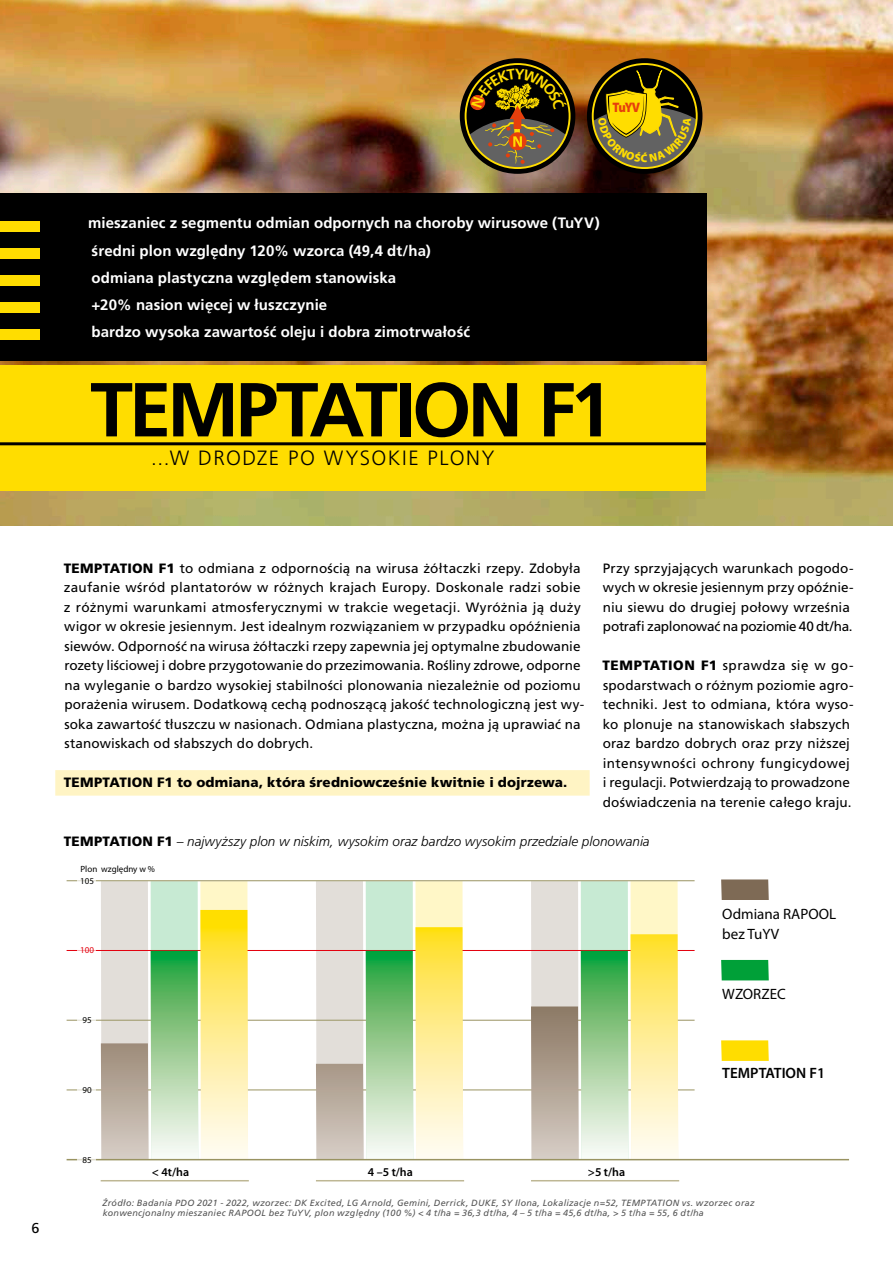
<style>
.page{position:relative;width:893px;height:1263px;background:#fff}
.page>*{position:absolute;margin:0;border:0;box-sizing:border-box;transform-origin:0 0}
.t1{font:700 76.35px "Frutiger LT Pro";letter-spacing:-.05em;color:#000}
.t2{font:300 20.7px "Frutiger LT Pro";letter-spacing:.07em;color:#000}
.t3{font:700 15px "Frutiger LT Pro";letter-spacing:.005em;color:#fff}
.t4{font:15px/19.5px "Myriad Pro";color:#000}
.t5{font:600 15px "Myriad Pro";color:#000}
.t6{font:15px "Zapf Dingbats ITC";color:#fd0;scale:5 1}
.t7{font:14.25px "Frutiger LT Pro";color:#000}
.t8{font:900 13.8px "Myriad Pro";color:#e63f0c;scale:.91 1}
.t9{font:13.5px/19.5px "Frutiger LT Pro";letter-spacing:.01em;color:#000}
.t10{font:italic 300 13.5px "Frutiger LT Pro";letter-spacing:.005em;color:#000}
.t11{font:900 13.5px "Frutiger LT Pro";letter-spacing:.01em;color:#000}
.t12{font:600 12px "Myriad Pro";color:#000}
.t13{font:italic 9px/10.8px "Frutiger LT Pro";letter-spacing:.03em;color:#555}
.t14{font:9px "Myriad Pro";color:#000}
.t15{font:9px "Myriad Pro";color:#e3000e}
.s1{font-weight:900}
.s2{font-weight:900;font-style:normal}
</style>
<div class="page">
<img style="left:0;top:0;width:893px;height:526px">
<div style="left:55px;top:770px;width:535px;height:26px;background:#fff4c4"></div>
<div style="left:0;top:365px;width:706px;height:126px;background:#fd0"></div>
<div style="left:0;top:193px;width:707px;height:168px;background:#000"></div>
<hr style="left:0;top:442px;width:706px;height:3px;background:#000">
<hr style="left:67px;top:880px;width:628px;height:1px;background:#999361">
<hr style="left:67px;top:950px;width:628px;height:1px;background:#e3000e">
<hr style="left:67px;top:1020px;width:628px;height:1px;background:#999361">
<hr style="left:67px;top:1089px;width:628px;height:1px;background:#999361">
<hr style="left:101px;top:1180px;width:148px;height:1px;background:#beb794">
<hr style="left:316px;top:1180px;width:148px;height:1px;background:#beb794">
<hr style="left:531px;top:1180px;width:148px;height:1px;background:#beb794">
<svg style="left:101px;top:881px;width:147px;height:278px;background:#d2daaa"></svg>
<svg style="left:721px;top:879px;width:48px;height:21px"></svg>
<svg style="left:721px;top:960px;width:48px;height:20px"></svg>
<svg style="left:721px;top:1040px;width:48px;height:21px"></svg>
<svg style="left:316px;top:881px;width:147px;height:278px;background:#d4dcb0"></svg>
<svg style="left:531px;top:881px;width:147px;height:278px;background:#cfd6ab"></svg>
<hr style="left:67px;top:1159px;width:782px;height:1px;background:#999361">
<div style="left:77px;top:859px;width:18px;height:323px;background:#fff"></div>
<svg style="left:587px;top:56px;width:115px;height:118px;background:#705c1f"></svg>
<svg style="left:460px;top:58px;width:115px;height:116px;background:#614b22"></svg>
<p class="t8" style="left:612px;top:98px;width:32px">TuYV</p>
<p class="t6" style="left:-15px;top:219px;width:13px">■</p>
<p class="t3" style="left:88px;top:214px;width:513px">mieszaniec z segmentu odmian odpornych na choroby wirusowe (TuYV)</p>
<p class="t6" style="left:-15px;top:246px;width:13px">■</p>
<p class="t3" style="left:92px;top:241px;width:341px">średni plon względny 120% wzorca (49,4 dt/ha)</p>
<p class="t6" style="left:-15px;top:274px;width:13px">■</p>
<p class="t3" style="left:92px;top:269px;width:306px">odmiana plastyczna względem stanowiska</p>
<p class="t6" style="left:-15px;top:301px;width:13px">■</p>
<p class="t3" style="left:92px;top:296px;width:237px">+20% nasion więcej w łuszczynie</p>
<p class="t6" style="left:-15px;top:328px;width:13px">■</p>
<p class="t3" style="left:92px;top:323px;width:380px">bardzo wysoka zawartość oleju i dobra zimotrwałość</p>
<h1 class="t1" style="left:90px;top:364px;width:523px">TEMPTATION F1</h1>
<h2 class="t2" style="left:151px;top:446px;width:345px">...W DRODZE PO WYSOKIE PLONY</h2>
<p class="t9" style="left:64px;top:558px;width:522px"><span class="s1">TEMPTATION F1</span> to odmiana z odpornością na wirusa żółtaczki rzepy. Zdobyła zaufanie wśród plantatorów w różnych krajach Europy. Doskonale radzi sobie z różnymi warunkami atmosferycznymi w trakcie wegetacji. Wyróżnia ją duży wigor w okresie jesiennym. Jest idealnym rozwiązaniem w przypadku opóźnienia siewów. Odporność na wirusa żółtaczki rzepy zapewnia jej optymalne zbudowanie rozety liściowej i dobre przygotowanie do przezimowania. Rośliny zdrowe, odporne na wyleganie o bardzo wysokiej stabilności plonowania niezależnie od poziomu porażenia wirusem. Dodatkową cechą podnoszącą jakość technologiczną jest wy&shy;soka zawartość tłuszczu w nasionach. Odmiana plastyczna, można ją uprawiać na stanowiskach od słabszych do dobrych.</p>
<p class="t11" style="left:64px;top:774px;width:505px">TEMPTATION F1 to odmiana, która średniowcześnie kwitnie i dojrzewa.</p>
<p class="t9" style="left:603px;top:558px;width:252px">Przy sprzyjających warunkach pogodo&shy;wych w okresie jesiennym przy opóźnie&shy;niu siewu do drugiej połowy września potrafi zaplonować na poziomie 40 dt/ha.</p>
<p class="t9" style="left:602px;top:656px;width:253px"><span class="s1">TEMPTATION F1</span> sprawdza się w go&shy;spodarstwach o różnym poziomie agro&shy;techniki. Jest to odmiana, która wyso&shy;ko plonuje na stanowiskach słabszych oraz bardzo dobrych oraz przy niższej intensywności ochrony fungicydowej i regulacji. Potwierdzają to prowadzone doświadczenia na terenie całego kraju.</p>
<p class="t10" style="left:64px;top:834px;width:587px"><span class="s2">TEMPTATION F1</span> – najwyższy plon w niskim, wysokim oraz bardzo wysokim przedziale plonowania</p>
<p class="t14" style="left:81px;top:864px;width:76px">Plon względny w %</p>
<p class="t7" style="left:31px;top:1219px;width:10px">6</p>
<p class="t14" style="left:80px;top:875px;width:15px">105</p>
<p class="t15" style="left:80px;top:945px;width:15px">100</p>
<p class="t14" style="left:82px;top:1014px;width:11px">95</p>
<p class="t14" style="left:82px;top:1084px;width:11px">90</p>
<p class="t4" style="left:722px;top:904px;width:115px">Odmiana RAPOOL bez TuYV</p>
<p class="t4" style="left:722px;top:984px;width:65px">WZORZEC</p>
<p class="t5" style="left:722px;top:1064px;width:104px">TEMPTATION F1</p>
<p class="t14" style="left:82px;top:1154px;width:11px">85</p>
<p class="t12" style="left:152px;top:1164px;width:39px">&lt; 4t/ha</p>
<p class="t12" style="left:368px;top:1164px;width:47px">4 –5 t/ha</p>
<p class="t12" style="left:588px;top:1164px;width:39px">&gt;5 t/ha</p>
<p class="t13" style="left:102px;top:1197px;width:653px">Źródło: Badania PDO 2021 - 2022, wzorzec: DK Excited, LG Arnold, Gemini, Derrick, DUKE, SY Ilona, Lokalizacje n=52, TEMPTATION vs. wzorzec oraz konwencjonalny mieszaniec RAPOOL bez TuYV, plon względny (100 %) &lt; 4 t/ha = 36,3 dt/ha, 4 – 5 t/ha = 45,6 dt/ha, &gt; 5 t/ha = 55, 6 dt/ha</p>
</div>
